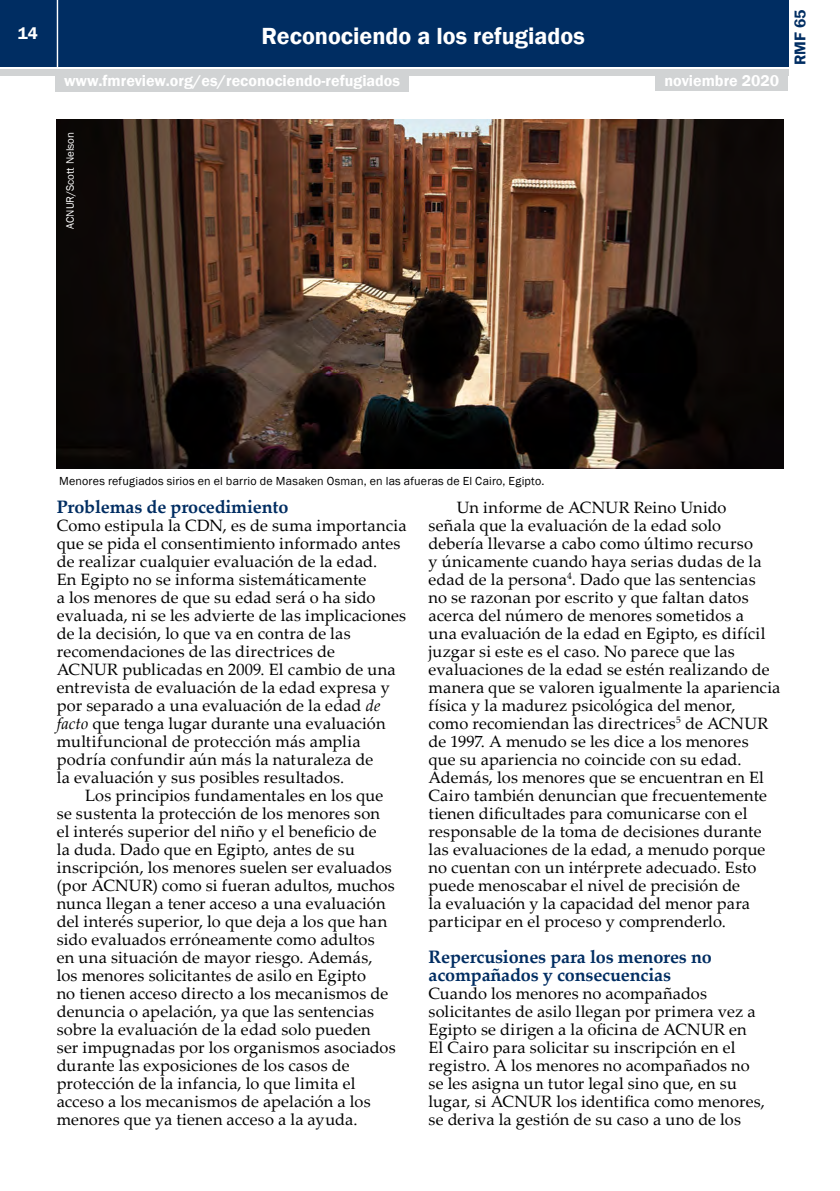
<style>
.page{position:relative;width:840px;height:1191px;background:#fff}
.page>*{position:absolute;margin:0;border:0;box-sizing:border-box;transform-origin:0 0}
.t1{font:600 24px "Franklin Gothic";color:#fff}
.t2{font:700 18px/18px "Palatino Linotype";letter-spacing:-.01em;color:#002d62}
.t3{font:600 17px "Franklin Gothic";color:#fff}
.t4{font:16.4px/18px "Palatino Linotype";letter-spacing:.01em;color:#000}
.t5{font:600 16px "Franklin Gothic";color:#fff}
.t6{font:600 16px "Franklin Gothic";color:#002d62}
.t7{font:12px "Franklin Gothic";letter-spacing:.015em;color:#000}
.t8{font:11px "Franklin Gothic";color:#fff}
.s1{font-style:italic}
</style>
<div class="page">
<div style="left:0;top:0;width:787px;height:66px;background:#002d62"></div>
<div style="left:0;top:69px;width:787px;height:6px;background:#d1d3d4"></div>
<hr style="left:57px;top:0;width:1px;height:67px;background:#fff">
<div style="left:655px;top:73px;width:132px;height:18px;background:#d1d3d4"></div>
<div style="left:55px;top:74px;width:353px;height:18px;background:#d1d3d4"></div>
<img style="left:57px;top:119px;width:725px;height:349px">
<p class="t3" style="left:18px;top:23px;width:22px">14</p>
<h1 class="t1" style="left:261px;top:22px;width:325px">Reconociendo a los refugiados</h1>
<p class="t5" style="left:64px;top:71px;width:337px">www.fmreview.org/es/reconociendo-refugiados</p>
<p class="t5" style="left:664px;top:71px;width:116px">noviembre 2020</p>
<p class="t6" style="left:789px;top:65px;width:57px;rotate:-90deg">RMF 65</p>
<p class="t8" style="left:63px;top:228px;width:98px;rotate:-90deg">ACNUR/Scott Nelson</p>
<p class="t7" style="left:59px;top:473px;width:486px">Menores refugiados sirios en el barrio de Masaken Osman, en las afueras de El Cairo, Egipto.</p>
<p class="t2" style="left:57px;top:497px;width:233px">Problemas de procedimiento</p>
<p class="t4" style="left:57px;top:515px;width:351px">Como estipula la CDN, es de suma importancia que se pida el consentimiento informado antes de realizar cualquier evaluación de la edad.<br>En Egipto no se informa sistemáticamente<br>a los menores de que su edad será o ha sido evaluada, ni se les advierte de las implicaciones de la decisión, lo que va en contra de las recomendaciones de las directrices de<br>ACNUR publicadas en 2009. El cambio de una entrevista de evaluación de la edad expresa y por separado a una evaluación de la edad <span class="s1">de facto</span> que tenga lugar durante una evaluación multifuncional de protección más amplia podría confundir aún más la naturaleza de<br>la evaluación y sus posibles resultados.</p>
<p class="t4" style="left:57px;top:785px;width:340px;text-indent:28px">Los principios fundamentales en los que se sustenta la protección de los menores son el interés superior del niño y el beneficio de<br>la duda. Dado que en Egipto, antes de su inscripción, los menores suelen ser evaluados (por ACNUR) como si fueran adultos, muchos nunca llegan a tener acceso a una evaluación del interés superior, lo que deja a los que han sido evaluados erróneamente como adultos en una situación de mayor riesgo. Además, los menores solicitantes de asilo en Egipto<br>no tienen acceso directo a los mecanismos de denuncia o apelación, ya que las sentencias sobre la evaluación de la edad solo pueden ser impugnadas por los organismos asociados durante las exposiciones de los casos de protección de la infancia, lo que limita el acceso a los mecanismos de apelación a los menores que ya tienen acceso a la ayuda.</p>
<p class="t4" style="left:428px;top:497px;width:353px;text-indent:28px">Un informe de ACNUR Reino Unido<br>señala que la evaluación de la edad solo debería llevarse a cabo como último recurso<br>y únicamente cuando haya serias dudas de la edad de la persona<sup>4</sup>. Dado que las sentencias<br>no se razonan por escrito y que faltan datos acerca del número de menores sometidos a<br>una evaluación de la edad en Egipto, es difícil juzgar si este es el caso. No parece que las evaluaciones de la edad se estén realizando de manera que se valoren igualmente la apariencia física y la madurez psicológica del menor,<br>como recomiendan las directrices<sup>5</sup> de ACNUR de 1997. A menudo se les dice a los menores<br>que su apariencia no coincide con su edad.<br>Además, los menores que se encuentran en El Cairo también denuncian que frecuentemente tienen dificultades para comunicarse con el responsable de la toma de decisiones durante las evaluaciones de la edad, a menudo porque no cuentan con un intérprete adecuado. Esto puede menoscabar el nivel de precisión de<br>la evaluación y la capacidad del menor para participar en el proceso y comprenderlo.</p>
<p class="t2" style="left:428px;top:947px;width:285px">Repercusiones para los menores no acompañados y consecuencias</p>
<p class="t4" style="left:428px;top:983px;width:338px">Cuando los menores no acompañados solicitantes de asilo llegan por primera vez a Egipto se dirigen a la oficina de ACNUR en El Cairo para solicitar su inscripción en el registro. A los menores no acompañados no se les asigna un tutor legal sino que, en su lugar, si ACNUR los identifica como menores, se deriva la gestión de su caso a uno de los</p>
</div>
